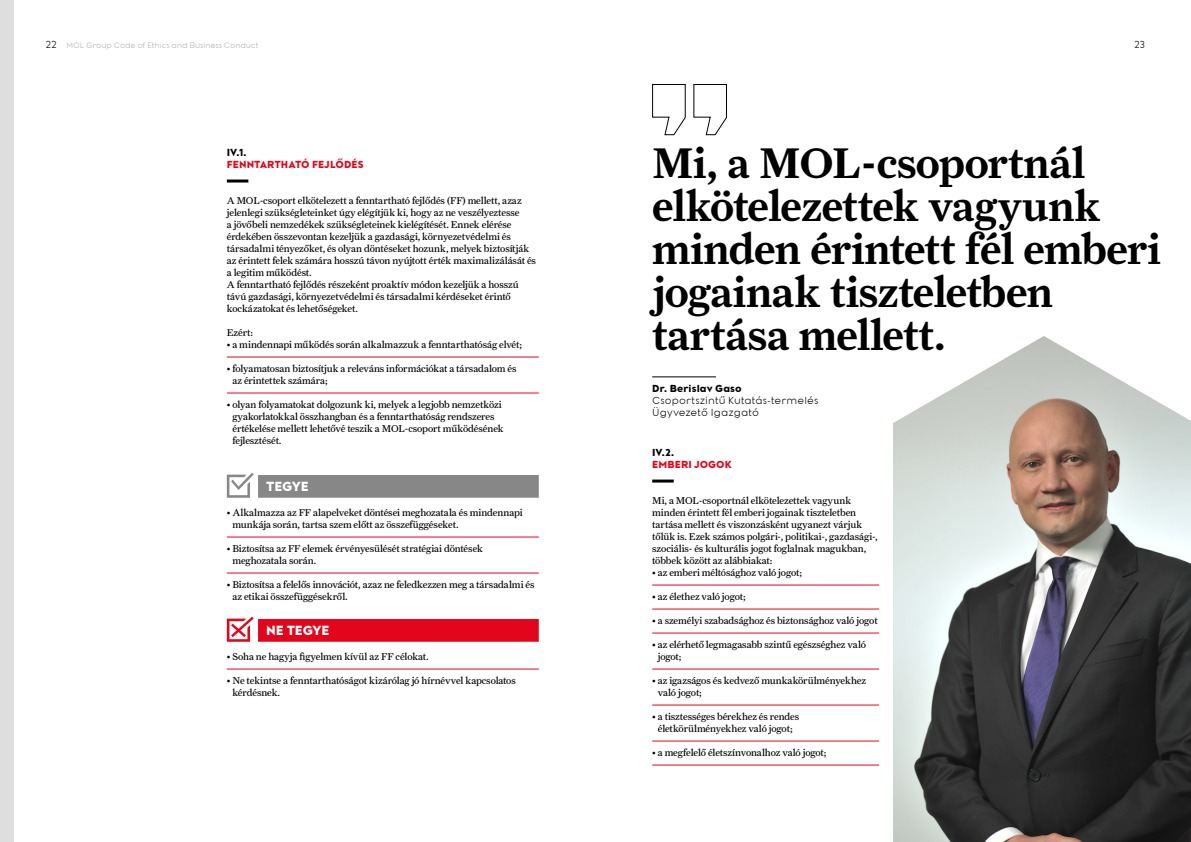
<style>
.page{position:relative;width:1191px;height:842px;background:#fff}
.page>*{position:absolute;margin:0;border:0;box-sizing:border-box;transform-origin:0 0}
.t1{font:600 43px/43px "Farnham CE Text";letter-spacing:-.02em;color:#000}
.t2{font:900 13px "Molgroup";letter-spacing:-.005em;color:#fff}
.t3{font:10px/12px "Farnham CE Text";letter-spacing:-.01em;color:#000}
.t4{font:300 10px/12px "Molgroup";letter-spacing:.01em;color:#000}
.t5{font:900 10px "Molgroup";letter-spacing:.005em;color:#e3051b}
.t6{font:900 10px "Molgroup";letter-spacing:.01em;color:#000}
.t7{font:300 7.6px "Molgroup";letter-spacing:-.01em;color:#afafb1}
.s1{font-size:10px;color:#000}
</style>
<div class="page">
<hr style="left:227px;top:180px;width:21px;height:3px;background:#000">
<hr style="left:227px;top:357px;width:312px;height:1px;background:#e3051b">
<hr style="left:227px;top:393px;width:312px;height:1px;background:#e3051b">
<div style="left:258px;top:475px;width:281px;height:23px;background:#878787"></div>
<hr style="left:227px;top:537px;width:312px;height:1px;background:#e3051b">
<hr style="left:227px;top:573px;width:312px;height:1px;background:#e3051b">
<div style="left:258px;top:619px;width:281px;height:23px;background:#e3051b"></div>
<hr style="left:227px;top:669px;width:312px;height:1px;background:#e3051b">
<svg style="left:227px;top:473px;width:27px;height:25px"></svg>
<svg style="left:227px;top:617px;width:27px;height:25px"></svg>
<hr style="left:652px;top:480px;width:21px;height:3px;background:#000">
<hr style="left:652px;top:585px;width:227px;height:1px;background:#e3051b">
<hr style="left:652px;top:609px;width:227px;height:1px;background:#e3051b">
<hr style="left:652px;top:633px;width:227px;height:1px;background:#e3051b">
<hr style="left:652px;top:669px;width:227px;height:1px;background:#e3051b">
<hr style="left:652px;top:705px;width:227px;height:1px;background:#e3051b">
<hr style="left:652px;top:741px;width:227px;height:1px;background:#e3051b">
<hr style="left:652px;top:765px;width:227px;height:1px;background:#e3051b">
<svg style="left:652px;top:84px;width:75px;height:52px"></svg>
<hr style="left:652px;top:376px;width:64px;height:1px;background:#000">
<img style="left:893px;top:336px;width:298px;height:506px">
<div style="left:0;top:0;width:14px;height:842px;background:#dfdedf"></div>
<p class="t7" style="left:45px;top:40px;width:214px"><span class="s1">22</span> MOL Group Code of Ethics and Business Conduct</p>
<p class="t4" style="left:1134px;top:38px;width:12px">23</p>
<p class="t6" style="left:227px;top:146px;width:21px">IV.1.</p>
<p class="t5" style="left:227px;top:158px;width:138px">FENNTARTHATÓ FEJLŐDÉS</p>
<p class="t3" style="left:227px;top:194px;width:311px">A MOL‑csoport elkötelezett a fenntartható fejlődés (FF) mellett, azaz jelenlegi szükségleteinket úgy elégítjük ki, hogy az ne veszélyeztesse<br>a jövőbeli nemzedékek szükségleteinek kielégítését. Ennek elérése érdekében összevontan kezeljük a gazdasági, környezetvédelmi és társadalmi tényezőket, és olyan döntéseket hozunk, melyek biztosítják az érintett felek számára hosszú távon nyújtott érték maximalizálását és a legitim működést.<br>A fenntartható fejlődés részeként proaktív módon kezeljük a hosszú távú gazdasági, környezetvédelmi és társadalmi kérdéseket érintő kockázatokat és lehetőségeket.</p>
<p class="t3" style="left:227px;top:326px;width:28px">Ezért:</p>
<p class="t3" style="left:227px;top:338px;width:297px">• -a mindennapi működés során alkalmazzuk a fenntarthatóság elvét;</p>
<p class="t3" style="left:232px;top:362px;width:286px;text-indent:-6px">• -folyamatosan biztosítjuk a releváns információkat a társadalom és az érintettek számára;</p>
<p class="t3" style="left:232px;top:398px;width:273px;text-indent:-6px">• olyan folyamatokat dolgozunk ki, melyek a legjobb nemzetközi gyakorlatokkal összhangban és a fenntarthatóság rendszeres értékelése mellett lehetővé teszik a MOL‑csoport működésének fejlesztését.</p>
<h2 class="t2" style="left:266px;top:478px;width:44px">TEGYE</h2>
<p class="t3" style="left:232px;top:506px;width:292px;text-indent:-6px">• Alkalmazza az FF alapelveket döntései meghozatala és mindennapi munkája során, tartsa szem előtt az összefüggéseket.</p>
<p class="t3" style="left:232px;top:542px;width:252px;text-indent:-6px">• Biztosítsa az FF elemek érvényesülését stratégiai döntések meghozatala során.</p>
<p class="t3" style="left:232px;top:578px;width:304px;text-indent:-6px">• Biztosítsa a felelős innovációt, azaz ne feledkezzen meg a társadalmi és az etikai összefüggésekről.</p>
<h2 class="t2" style="left:266px;top:622px;width:65px">NE TEGYE</h2>
<p class="t3" style="left:227px;top:650px;width:203px">• Soha ne hagyja figyelmen kívül az FF célokat.</p>
<p class="t3" style="left:232px;top:674px;width:285px;text-indent:-6px">• Ne tekintse a fenntarthatóságot kizárólag jó hírnévvel kapcsolatos kérdésnek.</p>
<h1 class="t1" style="left:652px;top:140px;width:510px">Mi, a MOL‑csoportnál elkötelezettek vagyunk minden érintett fél emberi jogainak tiszteletben tartása mellett.</h1>
<p class="t6" style="left:652px;top:381px;width:91px">Dr. Berislav Gaso</p>
<p class="t4" style="left:652px;top:394px;width:168px">Csoportszintű Kutatás-termelés<br>Ügyvezető Igazgató</p>
<p class="t6" style="left:652px;top:446px;width:23px">IV.2.</p>
<p class="t5" style="left:652px;top:458px;width:81px">EMBERI JOGOK</p>
<p class="t3" style="left:652px;top:494px;width:227px">Mi, a MOL‑csoportnál elkötelezettek vagyunk minden érintett fél emberi jogainak tiszteletben tartása mellett és viszonzásként ugyanezt várjuk tőlük is. Ezek számos polgári-, politikai-, gazdasági-, szociális- és kulturális jogot foglalnak magukban, többek között az alábbiakat:</p>
<p class="t3" style="left:652px;top:566px;width:151px">• az emberi méltósághoz való jogot;</p>
<p class="t3" style="left:652px;top:590px;width:95px">• az élethez való jogot;</p>
<p class="t3" style="left:652px;top:614px;width:227px">• a személyi szabadsághoz és biztonsághoz való jogot</p>
<p class="t3" style="left:658px;top:638px;width:210px;text-indent:-6px">• az elérhető legmagasabb szintű egészséghez való jogot;</p>
<p class="t3" style="left:658px;top:674px;width:210px;text-indent:-6px">• az igazságos és kedvező munkakörülményekhez való jogot;</p>
<p class="t3" style="left:652px;top:710px;width:148px;text-align:center">• a tisztességes bérekhez és rendes életkörülményekhez való jogot;</p>
<p class="t3" style="left:652px;top:746px;width:176px">• a megfelelő életszínvonalhoz való jogot;</p>
</div>
